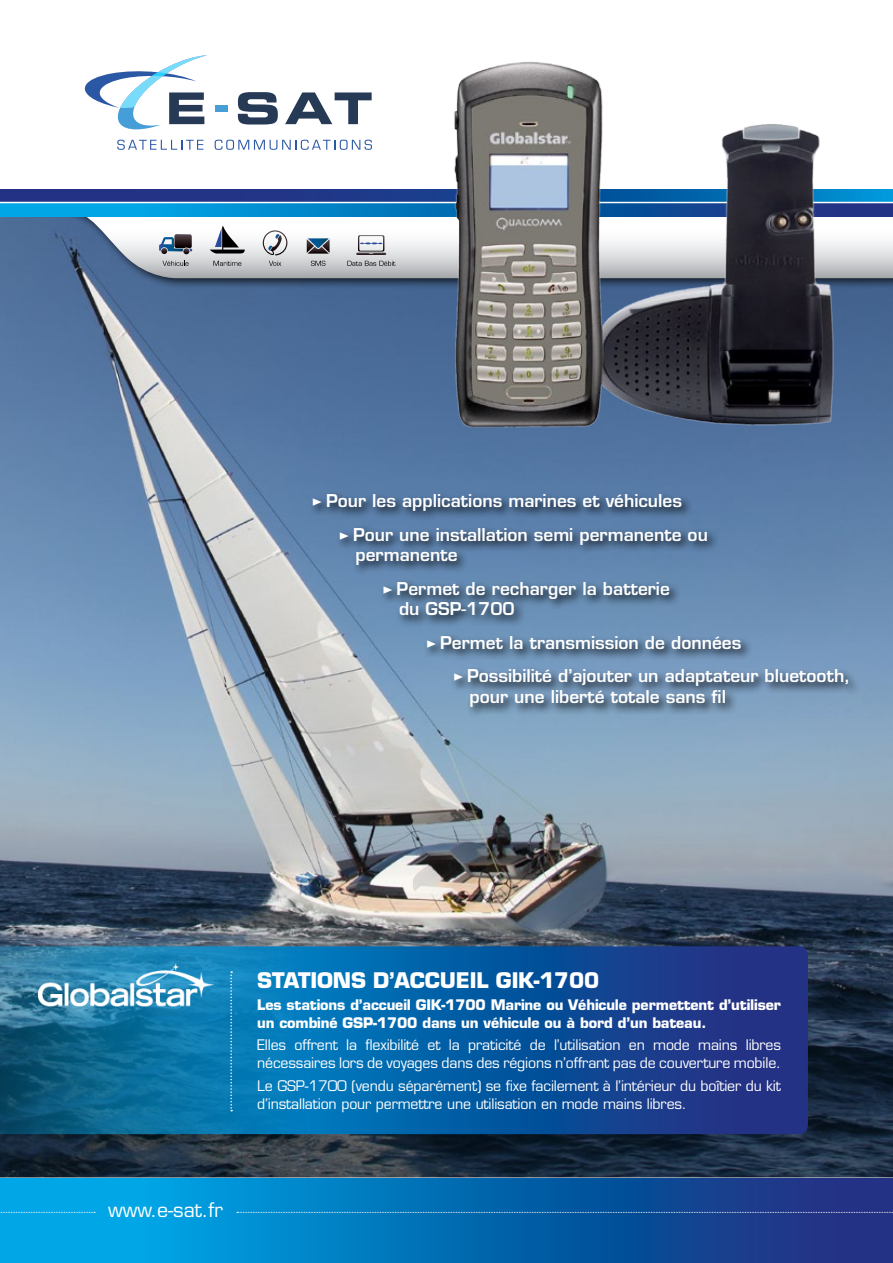
<style>
.page{position:relative;width:893px;height:1263px;background:#fff}
.page>*{position:absolute;margin:0;border:0;box-sizing:border-box;transform-origin:0 0}
.t1{font:700 21px "Eurostile";letter-spacing:-.01em;color:#fff}
.t2{font:19.5px "Eurostile";color:#fff}
.t3{font:600 17.25px/33.5px "Eurostile";color:#fff}
.t4{font:14.25px/18px "Eurostile";letter-spacing:-.01em;color:#fff}
.t5{font:700 14.25px/18px "Eurostile";letter-spacing:-.01em;color:#fff}
.s1{font-family:"The Sans Bold Caps";font-weight:400}
</style>
<div class="page">
<img style="left:0;top:216px;width:893px;height:961px">
<svg style="left:0;top:946px;width:808px;height:188px;background:#0e5b9c"></svg>
<div style="left:26px;top:199px;width:867px;height:90px;background:#000;opacity:.75"></div>
<svg style="left:26px;top:216px;width:867px;height:63px"></svg>
<svg style="left:117px;top:140px;width:86px;height:10px"></svg>
<svg style="left:215px;top:140px;width:157px;height:10px"></svg>
<div style="left:215px;top:105px;width:12px;height:6px;background:#459ed8"></div>
<svg style="left:238px;top:92px;width:40px;height:33px"></svg>
<svg style="left:285px;top:92px;width:87px;height:32px"></svg>
<svg style="left:85px;top:55px;width:122px;height:74px"></svg>
<svg style="left:0;top:189px;width:893px;height:13px;background:#243b8b"></svg>
<svg style="left:0;top:203px;width:893px;height:13px;background:#0694d5"></svg>
<hr style="left:0;top:202px;width:893px;height:1px;background:#fff">
<svg style="left:230px;top:971px;width:2px;height:140px"></svg>
<img style="left:406px;top:61px;width:471px;height:394px">
<div style="left:309px;top:490px;width:551px;height:229px;background:#000;opacity:.9"></div>
<div style="left:0;top:1178px;width:893px;height:85px;background:linear-gradient(to right,#00b4f1,#192779)"></div>
<svg style="left:0;top:1212px;width:95px;height:1px"></svg>
<svg style="left:237px;top:1212px;width:656px;height:1px"></svg>
<img style="left:38px;top:962px;width:177px;height:46px">
<svg style="left:159px;top:234px;width:33px;height:20px"></svg>
<svg style="left:210px;top:226px;width:35px;height:27px"></svg>
<img style="left:215px;top:228px;width:7px;height:19px">
<svg style="left:263px;top:230px;width:24px;height:25px"></svg>
<svg style="left:307px;top:238px;width:23px;height:16px"></svg>
<svg style="left:311px;top:261px;width:14px;height:5px"></svg>
<svg style="left:163px;top:261px;width:25px;height:5px"></svg>
<svg style="left:213px;top:261px;width:28px;height:5px"></svg>
<svg style="left:269px;top:261px;width:12px;height:5px"></svg>
<svg style="left:347px;top:261px;width:48px;height:5px"></svg>
<svg style="left:356px;top:235px;width:30px;height:20px"></svg>
<p class="t3" style="left:339px;top:484px;width:370px;text-indent:-27px"><span class="s1">&gt;</span> Pour les applications marines et véhicules<br><span class="s1">&gt;</span> Pour une installation semi permanente ou</p>
<p class="t3" style="left:382px;top:538px;width:289px;text-indent:-27px">permanente<br><span class="s1">&gt;</span> Permet de recharger la batterie</p>
<p class="t3" style="left:399px;top:592px;width:117px">du GSP-1700</p>
<p class="t3" style="left:426px;top:626px;width:317px"><span class="s1">&gt;</span> Permet la transmission de données</p>
<p class="t3" style="left:453px;top:659px;width:399px"><span class="s1">&gt;</span> Possibilité d’ajouter un adaptateur bluetooth,</p>
<p class="t3" style="left:469px;top:680px;width:258px">pour une liberté totale sans fil</p>
<h1 class="t1" style="left:257px;top:967px;width:343px">STATIONS D’ACCUEIL GIK-1700</h1>
<p class="t5" style="left:257px;top:996px;width:525px">Les stations d’accueil GIK-1700 Marine ou Véhicule permettent d’utiliser un combiné GSP-1700 dans un véhicule ou à bord d’un bateau.</p>
<p class="t4" style="left:257px;top:1036px;width:525px">Elles offrent la flexibilité et la praticité de l’utilisation en mode mains libres nécessaires lors de voyages dans des régions n’offrant pas de couverture mobile.</p>
<p class="t4" style="left:257px;top:1076px;width:525px">Le GSP-1700 (vendu séparément) se fixe facilement à l’intérieur du boîtier du kit d’installation pour permettre une utilisation en mode mains libres.</p>
<h2 class="t2" style="left:108px;top:1198px;width:117px">www.e-sat.fr</h2>
</div>
